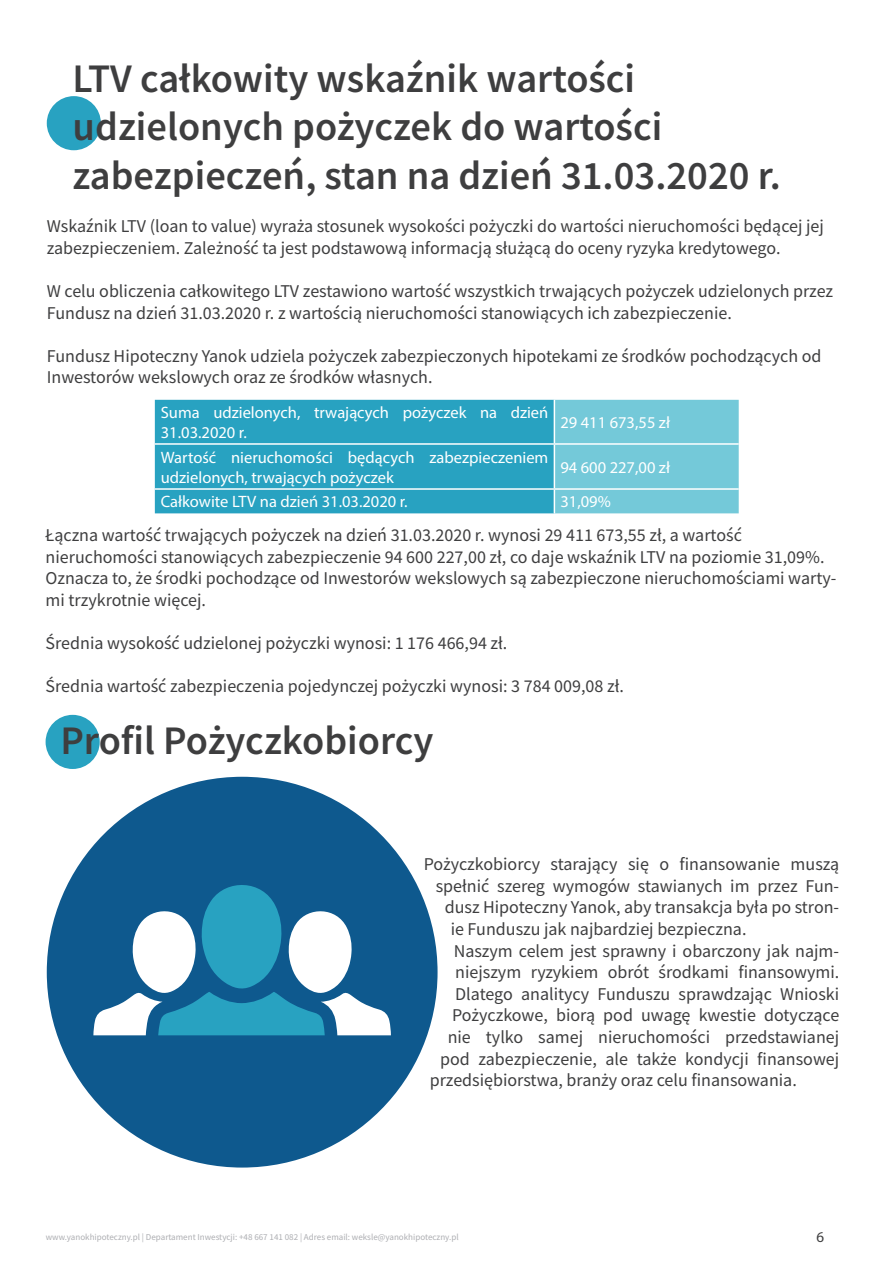
<style>
.page{position:relative;width:893px;height:1263px;background:#fff}
.page>*{position:absolute;margin:0;border:0;box-sizing:border-box;transform-origin:0 0}
.t1{font:600 40.5px/48.6px "Source Sans Pro";color:#3e3e3f}
.Text{font:18px/21.6px "Source Sans Pro";color:#3e3e3f}
.Text_3{font:16.5px/19.8px "Myriad Pro";color:#fff}
.t2{font:15px "Myriad Pro";color:#3e3e3f}
.t3{font:9px "Source Sans Pro";color:#adaeb2}
</style>
<div class="page">
<div style="left:47px;top:777px;width:391px;height:390px;background:#0e598e;border-radius:50%"></div>
<svg style="left:93px;top:885px;width:298px;height:150px"></svg>
<div style="left:47px;top:96px;width:54px;height:54px;background:#28a2c1;border-radius:50%"></div>
<svg style="left:155px;top:400px;width:584px;height:113px;background:#45b0ca"></svg>
<div style="left:46px;top:715px;width:54px;height:54px;background:#28a2c1;border-radius:50%"></div>
<p class="t1" style="left:73px;top:54px;width:564px">LTV całkowity wskaźnik wartości</p>
<p class="t1" style="left:73px;top:102px;width:710px">udzielonych pożyczek do wartości zabezpieczeń, stan na dzień 31.03.2020 r.</p>
<p class="Text" style="left:47px;top:215px;width:779px">Wskaźnik LTV (loan to value) wyraża stosunek wysokości pożyczki do wartości nieruchomości będącej jej zabezpieczeniem. Zależność ta jest podstawową informacją służącą do oceny ryzyka kredytowego.</p>
<p class="Text" style="left:47px;top:280px;width:788px">W celu obliczenia całkowitego LTV zestawiono wartość wszystkich trwających pożyczek udzielonych przez<br>Fundusz na dzień 31.03.2020 r. z wartością nieruchomości stanowiących ich zabezpieczenie.</p>
<p class="Text" style="left:47px;top:345px;width:776px">Fundusz Hipoteczny Yanok udziela pożyczek zabezpieczonych hipotekami ze środków pochodzących od<br>Inwestorów wekslowych oraz ze środków własnych.</p>
<p class="Text_3" style="left:161px;top:402px;width:389px">Suma udzielonych, trwających pożyczek na dzień<br>31.03.2020 r.</p>
<p class="Text_3" style="left:560px;top:412px;width:111px">29 411 673,55 zł</p>
<p class="Text_3" style="left:161px;top:447px;width:389px">Wartość nieruchomości będących zabezpieczeniem udzielonych, trwających pożyczek</p>
<p class="Text_3" style="left:560px;top:457px;width:111px">94 600 227,00 zł</p>
<p class="Text_3" style="left:161px;top:492px;width:248px">Całkowite LTV na dzień 31.03.2020 r.</p>
<p class="Text_3" style="left:560px;top:492px;width:52px">31,09%</p>
<p class="Text" style="left:46px;top:524px;width:792px">Łączna wartość trwających pożyczek na dzień 31.03.2020 r. wynosi 29 411 673,55 zł, a wartość nieruchomości stanowiących zabezpieczenie 94 600 227,00 zł, co daje wskaźnik LTV na poziomie 31,09%.<br>Oznacza to, że środki pochodzące od Inwestorów wekslowych są zabezpieczone nieruchomościami warty&shy;mi trzykrotnie więcej.</p>
<p class="Text" style="left:46px;top:632px;width:463px">Średnia wysokość udzielonej pożyczki wynosi: 1 176 466,94 zł.</p>
<p class="Text" style="left:46px;top:675px;width:580px">Średnia wartość zabezpieczenia pojedynczej pożyczki wynosi: 3 784 009,08 zł.</p>
<p class="t1" style="left:60px;top:716px;width:375px">Profil Pożyczkobiorcy</p>
<p class="Text" style="left:424px;top:853px;width:417px">Pożyczkobiorcy starający się o finansowanie muszą</p>
<p class="Text" style="left:436px;top:875px;width:405px">spełnić szereg wymogów stawianych im przez Fun-</p>
<p class="Text" style="left:445px;top:896px;width:396px">dusz Hipoteczny Yanok, aby transakcja była po stron-</p>
<p class="Text" style="left:451px;top:918px;width:297px">ie Funduszu jak najbardziej bezpieczna.</p>
<p class="Text" style="left:454px;top:940px;width:387px">Naszym celem jest sprawny i obarczony jak najm-</p>
<p class="Text" style="left:455px;top:961px;width:386px">niejszym ryzykiem obrót środkami finansowymi.</p>
<p class="Text" style="left:455px;top:983px;width:386px">Dlatego analitycy Funduszu sprawdzając Wnioski</p>
<p class="Text" style="left:452px;top:1004px;width:389px">Pożyczkowe, biorą pod uwagę kwestie dotyczące</p>
<p class="Text" style="left:448px;top:1026px;width:393px">nie tylko samej nieruchomości przedstawianej</p>
<p class="Text" style="left:440px;top:1048px;width:401px">pod zabezpieczenie, ale także kondycji finansowej</p>
<p class="Text" style="left:430px;top:1069px;width:369px">przedsiębiorstwa, branży oraz celu finansowania.</p>
<p class="t3" style="left:46px;top:1231px;width:414px">www.yanokhipoteczny.pl | Departament Inwestycji: +48 667 141 082 | Adres email: weksle@yanokhipoteczny.pl</p>
<p class="t2" style="left:817px;top:1227px;width:9px">6</p>
</div>
